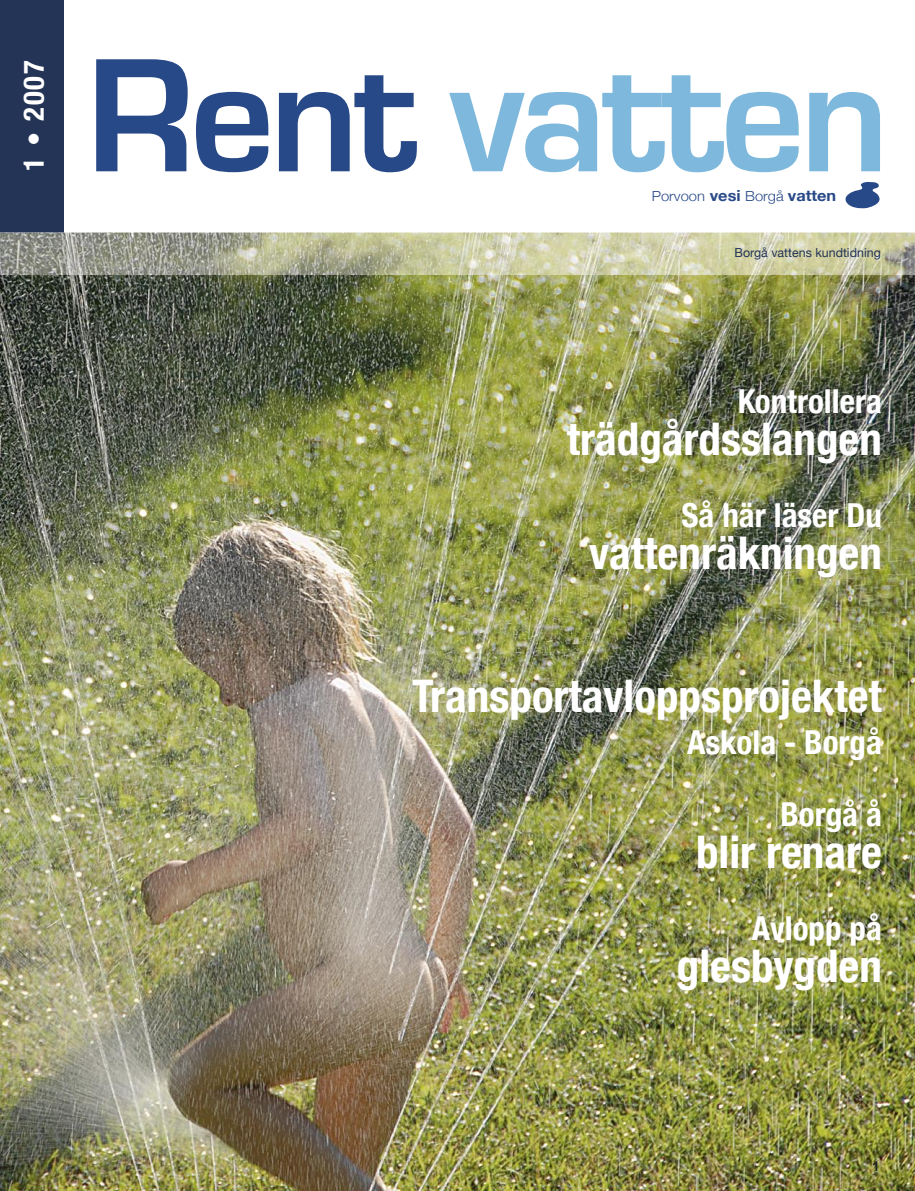
<style>
.page{position:relative;width:915px;height:1191px;background:#fff}
.page>*{position:absolute;margin:0;border:0;box-sizing:border-box;transform-origin:0 0}
.t1{font:700 168px "Eurostile";letter-spacing:-.03em;color:#7eb9dd}
.t2{font:700 condensed 45px "Helvetica Neue";color:#fff}
.t3{font:700 condensed 33px/72px "Helvetica Neue";color:#fff;text-align:right}
.t4{font:700 condensed 28.5px "Helvetica Neue";color:#fff}
.t5{font:300 13.8px "Helvetica Neue";color:#284987;scale:1.06 1}
.t6{font:700 13.5px "Arial";color:#212125}
.t7{font:12.45px "Helvetica Neue";color:#233456}
.s1{color:#284987}
.s2{font-weight:700;font-size:15.3px}
</style>
<div class="page">
<div style="left:0;top:0;width:64px;height:238px;background:#233456"></div>
<img style="left:0;top:232px;width:914px;height:959px">
<svg style="left:845px;top:182px;width:35px;height:27px"></svg>
<p class="t4" style="left:16px;top:171px;width:112px;rotate:-90deg">1 • 2007</p>
<h1 class="t1" style="left:86px;top:24px;width:804px"><span class="s1">Rent</span> vatten</h1>
<p class="t5" style="left:651px;top:187px;width:175px">Porvoon <span class="s2">vesi</span> Borgå <span class="s2">vatten</span></p>
<p class="t7" style="left:734px;top:245px;width:148px">Borgå vattens kundtidning</p>
<p class="t3" style="left:737px;top:365px;width:145px">Kontrollera</p>
<p class="t2" style="left:566px;top:412px;width:316px">trädgårdsslangen</p>
<p class="t3" style="left:681px;top:479px;width:202px">Så här läser Du</p>
<p class="t2" style="left:589px;top:526px;width:294px">vattenräkningen</p>
<p class="t2" style="left:412px;top:669px;width:471px">Transportavloppsprojektet</p>
<p class="t3" style="left:686px;top:706px;width:196px">Askola - Borgå<br>Borgå å</p>
<p class="t2" style="left:695px;top:825px;width:187px">blir renare</p>
<p class="t3" style="left:751px;top:892px;width:132px">Avlopp på</p>
<p class="t2" style="left:676px;top:939px;width:206px">glesbygden</p>
<p class="t6" style="left:871px;top:1158px;width:9px">1</p>
</div>
